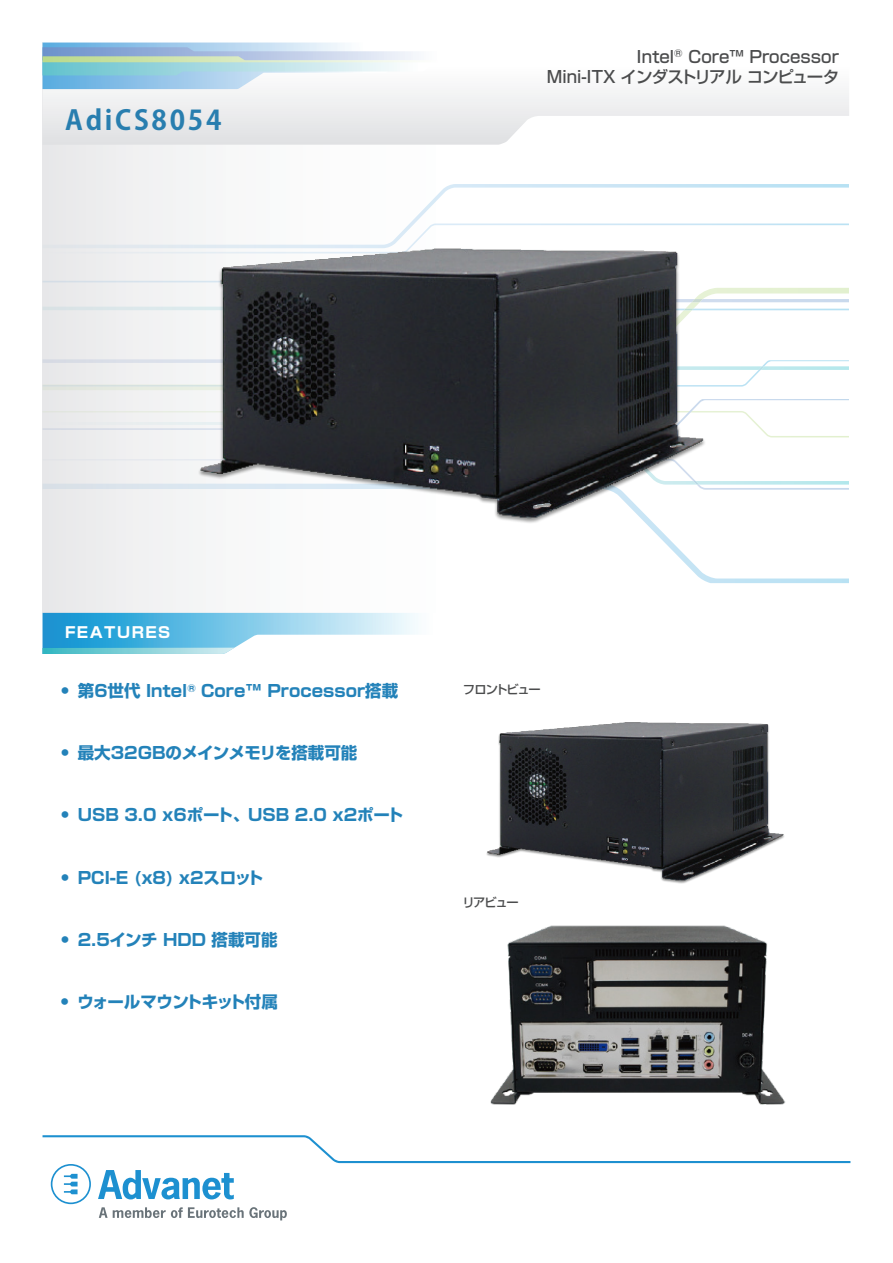
<style>
.page{position:relative;width:893px;height:1263px;background:#fff}
.page>*{position:absolute;margin:0;border:0;box-sizing:border-box;transform-origin:0 0}
.t1{font:700 27px "Koz Go Pr 6 N";letter-spacing:.1em;color:#287eaf}
.t2{font:700 16.5px "Shin Go Pro";color:#2382b9}
.t3{font:500 16.5px/19.8px "Shin Go Pro";color:#4b4c4d;text-align:right}
.t4{font:700 16.5px "Shin Go Pro";letter-spacing:-.03em;color:#2382b9}
.t5{font:700 15px "Shin Go Pro";letter-spacing:.1em;color:#fff}
.t6{font:500 12.3px "Shin Go Pro";letter-spacing:-.095em;color:#4b4c4d}
</style>
<div class="page">
<svg style="left:43px;top:1135px;width:807px;height:85px"></svg>
<svg style="left:43px;top:612px;width:375px;height:42px"></svg>
<svg style="left:42px;top:43px;width:807px;height:569px"></svg>
<svg style="left:43px;top:42px;width:806px;height:103px"></svg>
<svg style="left:43px;top:43px;width:412px;height:46px"></svg>
<img style="left:196px;top:229px;width:562px;height:329px">
<img style="left:486px;top:722px;width:298px;height:162px">
<img style="left:490px;top:925px;width:296px;height:180px">
<h1 class="t1" style="left:65px;top:105px;width:158px">AdiCS8054</h1>
<p class="t3" style="left:547px;top:45px;width:294px">Intel<sup>®</sup> Core™ Processor<br>Mini-ITX インダストリアル コンピュータ</p>
<p class="t5" style="left:65px;top:621px;width:107px">FEATURES</p>
<p class="t2" style="left:61px;top:678px;width:339px">• 第６世代 Intel<sup>®</sup> Core™ Processor搭載</p>
<p class="t2" style="left:61px;top:740px;width:298px">• 最大32GBのメインメモリを搭載可能</p>
<p class="t2" style="left:61px;top:802px;width:344px">• USB 3.0 x6ポート、USB 2.0 x2ポート</p>
<p class="t2" style="left:61px;top:864px;width:204px">• PCI-E (x8) x2スロット</p>
<p class="t2" style="left:61px;top:926px;width:218px">• 2.5インチ HDD 搭載可能</p>
<p class="t4" style="left:60px;top:988px;width:219px">• ウォールマウントキット付属</p>
<p class="t6" style="left:463px;top:679px;width:79px">フロントビュー</p>
<p class="t6" style="left:462px;top:892px;width:58px">リアビュー</p>
</div>
